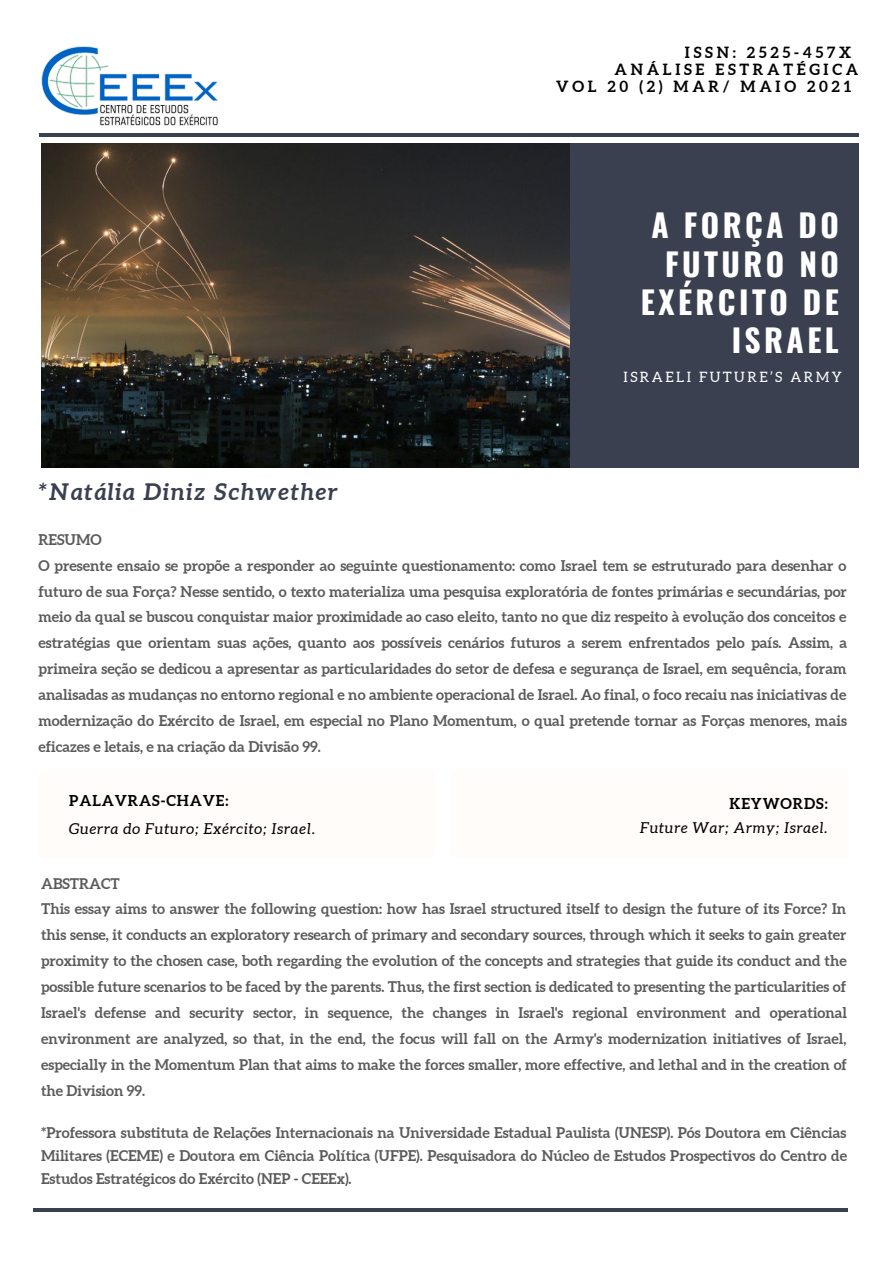
<style>
.page{position:relative;width:894px;height:1264px;background:#fff}
.page>*{position:absolute;margin:0;border:0;box-sizing:border-box;transform-origin:0 0}
.t1{font:700 31.5px/38.2px "Oswald";letter-spacing:.11em;color:#fff;text-align:right}
.t2{font:italic 700 23.25px "Aleo";letter-spacing:.06em;color:#3a4050}
.t3{font:700 15.45px "Aleo";letter-spacing:.24em;color:#000}
.t4{font:italic 15px "Aleo";letter-spacing:.06em;color:#000}
.t5{font:700 15px "Aleo";letter-spacing:.06em;color:#000}
.t6{font:700 14.7px/26px "Aleo";color:#000}
.t7{font:14.25px "Aleo";letter-spacing:.17em;color:#fff}
</style>
<div class="page">
<img style="left:39px;top:46px;width:183px;height:88px">
<hr style="left:39px;top:134px;width:818px;height:3px;background:#3a4050">
<div style="left:568px;top:143px;width:290px;height:325px;background:#3a4050"></div>
<div style="left:38px;top:770px;width:397px;height:88px;background:#fffcfa"></div>
<div style="left:451px;top:770px;width:396px;height:88px;background:#fffcfa"></div>
<hr style="left:33px;top:1208px;width:814px;height:3px;background:#3a4050">
<img style="left:41px;top:143px;width:528px;height:324px">
<p class="t3" style="left:684px;top:43px;width:168px">ISSN: 2525-457X</p>
<p class="t3" style="left:614px;top:61px;width:245px">ANÁLISE ESTRATÉGICA</p>
<p class="t3" style="left:556px;top:78px;width:296px">VOL 20 (2) MAR/ MAIO 2021</p>
<p class="t1" style="left:640px;top:205px;width:199px">A FORÇA DO<br>FUTURO NO<br>EXÉRCITO DE<br>ISRAEL</p>
<p class="t7" style="left:623px;top:369px;width:220px">ISRAELI FUTURE’S ARMY</p>
<p class="t2" style="left:38px;top:478px;width:301px">*Natália Diniz Schwether</p>
<p class="t6" style="left:38px;top:526px;width:810px">RESUMO<br>O presente ensaio se propõe a responder ao seguinte questionamento: como Israel tem se estruturado para desenhar o futuro de sua Força? Nesse sentido, o texto materializa uma pesquisa exploratória de fontes primárias e secundárias, por meio da qual se buscou conquistar maior proximidade ao caso eleito, tanto no que diz respeito à evolução dos conceitos e estratégias que orientam suas ações, quanto aos possíveis cenários futuros a serem enfrentados pelo país. Assim, a primeira seção se dedicou a apresentar as particularidades do setor de defesa e segurança de Israel, em sequência, foram analisadas as mudanças no entorno regional e no ambiente operacional de Israel. Ao final, o foco recaiu nas iniciativas de modernização do Exército de Israel, em especial no Plano Momentum, o qual pretende tornar as Forças menores, mais eficazes e letais, e na criação da Divisão 99.</p>
<p class="t5" style="left:69px;top:792px;width:160px">PALAVRAS-CHAVE:</p>
<p class="t4" style="left:69px;top:820px;width:247px">Guerra do Futuro; Exército; Israel.</p>
<p class="t5" style="left:729px;top:795px;width:100px">KEYWORDS:</p>
<p class="t4" style="left:639px;top:819px;width:189px">Future War; Army; Israel.</p>
<p class="t6" style="left:41px;top:870px;width:807px">ABSTRACT<br>This essay aims to answer the following question: how has Israel structured itself to design the future of its Force? In this sense, it conducts an exploratory research of primary and secondary sources, through which it seeks to gain greater proximity to the chosen case, both regarding the evolution of the concepts and strategies that guide its conduct and the possible future scenarios to be faced by the parents. Thus, the first section is dedicated to presenting the particularities of Israel's defense and security sector, in sequence, the changes in Israel's regional environment and operational environment are analyzed, so that, in the end, the focus will fall on the Army's modernization initiatives of Israel, especially in the Momentum Plan that aims to make the forces smaller, more effective, and lethal and in the creation of the Division 99.</p>
<p class="t6" style="left:41px;top:1121px;width:807px;line-height:22.5px;text-align:justify">*Professora substituta de Relações Internacionais na Universidade Estadual Paulista (UNESP). Pós Doutora em Ciências Militares (ECEME) e Doutora em Ciência Política (UFPE). Pesquisadora do Núcleo de Estudos Prospectivos do Centro de Estudos Estratégicos do Exército (NEP - CEEEx).</p>
</div>
